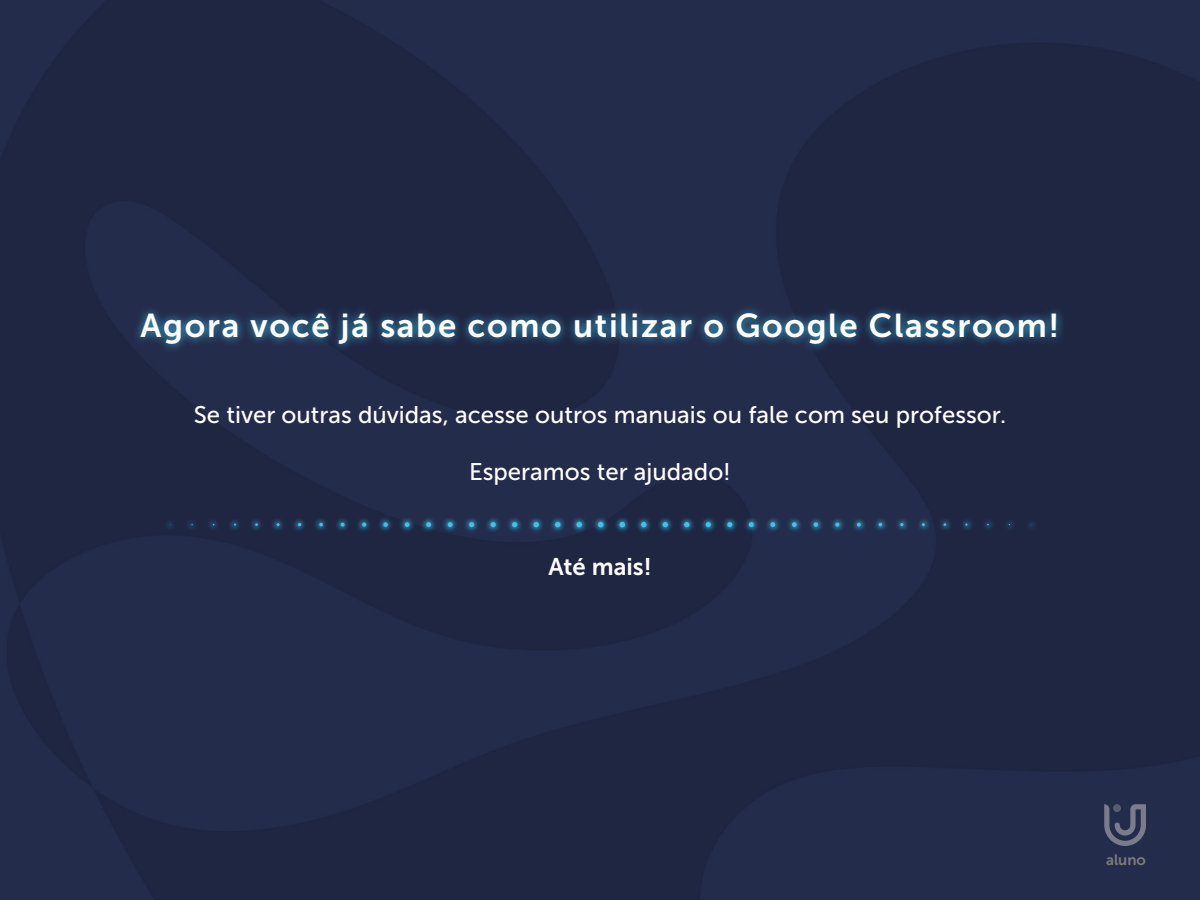
<style>
.page{position:relative;width:1200px;height:900px;background:#fff}
.page>*{position:absolute;margin:0;border:0;box-sizing:border-box;transform-origin:0 0}
.t1{font:33px "Museo Sans 700";letter-spacing:.05em;color:#fff}
.t2{font:24px "Museo Sans 500";color:#fff}
.t3{font:24px "Museo Sans 700";color:#fff}
.t4{font:15px "Museo Sans 700";color:#7c7c7b}
</style>
<div class="page">
<img style="left:0;top:0;width:1200px;height:900px">
<div style="left:164px;top:515px;width:873px;height:19px;background:#3fc1e9;opacity:.9"></div>
<svg style="left:319px;top:523px;width:4px;height:3px"></svg>
<svg style="left:341px;top:523px;width:4px;height:4px"></svg>
<svg style="left:362px;top:523px;width:4px;height:4px"></svg>
<svg style="left:383px;top:522px;width:5px;height:5px"></svg>
<svg style="left:405px;top:522px;width:5px;height:5px"></svg>
<svg style="left:426px;top:522px;width:5px;height:5px"></svg>
<svg style="left:448px;top:522px;width:5px;height:5px"></svg>
<svg style="left:469px;top:522px;width:5px;height:5px"></svg>
<svg style="left:491px;top:522px;width:5px;height:5px"></svg>
<svg style="left:512px;top:522px;width:5px;height:5px"></svg>
<svg style="left:534px;top:522px;width:5px;height:5px"></svg>
<svg style="left:555px;top:522px;width:5px;height:5px"></svg>
<svg style="left:576px;top:522px;width:6px;height:5px"></svg>
<svg style="left:598px;top:522px;width:6px;height:5px"></svg>
<svg style="left:619px;top:522px;width:6px;height:5px"></svg>
<svg style="left:641px;top:522px;width:6px;height:5px"></svg>
<svg style="left:663px;top:522px;width:5px;height:5px"></svg>
<svg style="left:684px;top:522px;width:5px;height:5px"></svg>
<svg style="left:706px;top:522px;width:5px;height:5px"></svg>
<svg style="left:727px;top:522px;width:5px;height:5px"></svg>
<svg style="left:749px;top:522px;width:5px;height:5px"></svg>
<svg style="left:770px;top:522px;width:5px;height:5px"></svg>
<svg style="left:792px;top:522px;width:5px;height:5px"></svg>
<svg style="left:814px;top:522px;width:4px;height:5px"></svg>
<svg style="left:835px;top:523px;width:4px;height:4px"></svg>
<svg style="left:857px;top:523px;width:4px;height:4px"></svg>
<svg style="left:900px;top:523px;width:4px;height:3px"></svg>
<div style="left:132px;top:304px;width:934px;height:49px;background:#3fc1e9;opacity:.9"></div>
<svg style="left:1104px;top:804px;width:42px;height:42px;background:#4a5067"></svg>
<p class="t1" style="left:141px;top:308px;width:920px">Agora você já sabe como utilizar o Google Classroom!</p>
<p class="t2" style="left:194px;top:401px;width:814px">Se tiver outras dúvidas, acesse outros manuais ou fale com seu professor.</p>
<p class="t2" style="left:469px;top:459px;width:263px">Esperamos ter ajudado!</p>
<p class="t3" style="left:548px;top:554px;width:105px">Até mais!</p>
<p class="t4" style="left:1106px;top:851px;width:41px">aluno</p>
</div>
